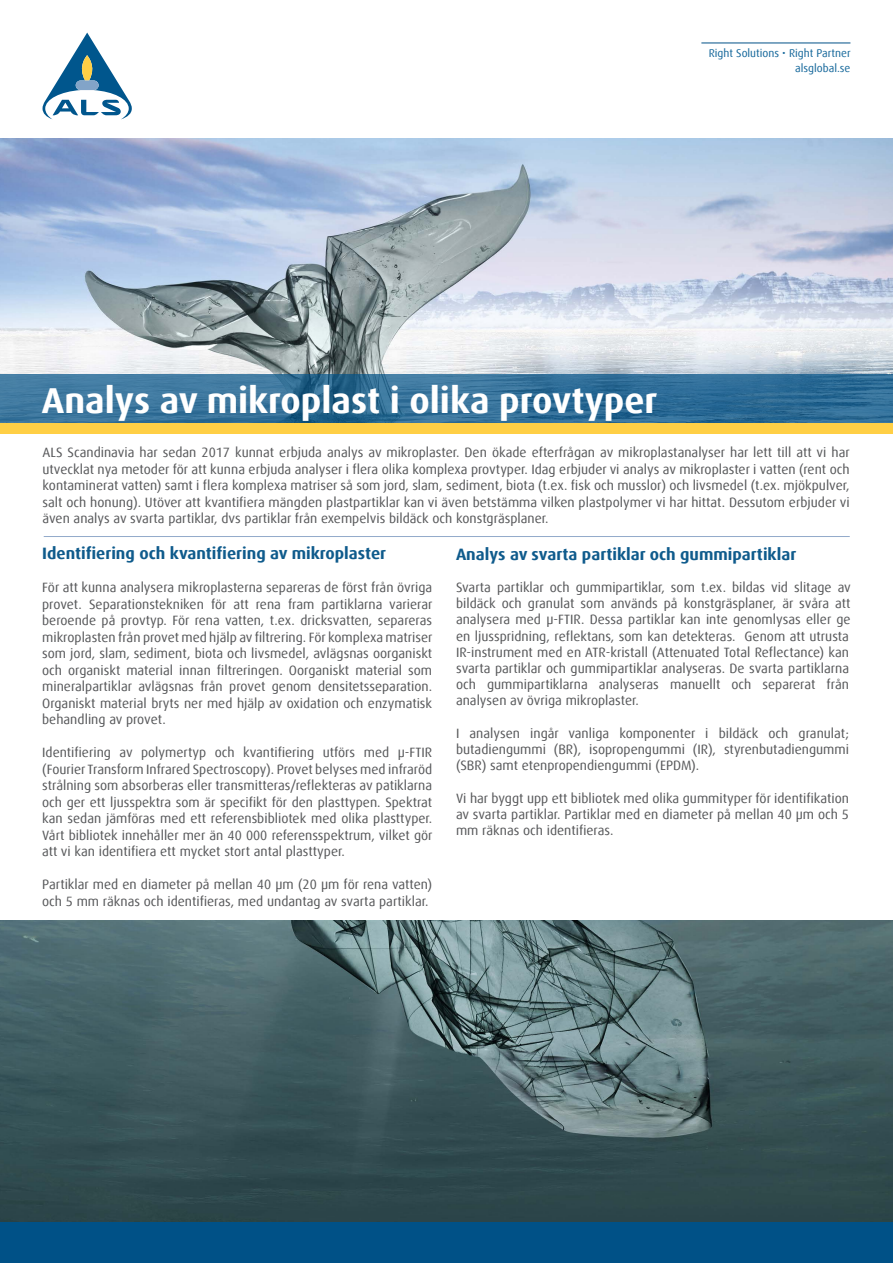
<style>
.page{position:relative;width:893px;height:1263px;background:#fff}
.page>*{position:absolute;margin:0;border:0;box-sizing:border-box;transform-origin:0 0}
.Nadpis{font:700 36px "Dax Offc Pro";color:#fff}
.t1{font:700 16.5px "Dax Offc Pro";color:#0f5b8c}
.Text_plain_9b{font:13.5px/16.2px "Dax Offc Pro";color:#57585a;text-align:justify}
.Text_plain{font:13.5px/16.5px "Dax Offc Pro";color:#57585a;text-align:justify}
.Text_plain-2{font:11.25px "Dax Offc Pro";color:#16689b}
</style>
<div class="page">
<img style="left:0;top:138px;width:893px;height:236px">
<svg style="left:43px;top:33px;width:89px;height:86px"></svg>
<hr style="left:701px;top:43px;width:149px;height:1px;background:#005187">
<svg style="left:0;top:374px;width:893px;height:49px;background:#337098"></svg>
<div style="left:0;top:423px;width:893px;height:11px;background:#ffcf45"></div>
<div style="left:0;top:1221px;width:893px;height:42px;background:#005187"></div>
<hr style="left:44px;top:536px;width:806px;height:1px;background:#92aaca">
<img style="left:0;top:921px;width:893px;height:300px">
<p class="Text_plain-2" style="left:709px;top:46px;width:143px">Right Solutions • Right Partner</p>
<p class="Text_plain-2" style="left:795px;top:61px;width:57px">alsglobal.se</p>
<p class="Nadpis" style="left:42px;top:377px;width:617px">Analys av mikroplast i olika provtyper</p>
<p class="Text_plain_9b" style="left:43px;top:444px;width:809px">ALS Scandinavia har sedan 2017 kunnat erbjuda analys av mikroplaster. Den ökade efterfrågan av mikroplastanalyser har lett till att vi har utvecklat nya metoder för att kunna erbjuda analyser i flera olika komplexa provtyper. Idag erbjuder vi analys av mikroplaster i vatten (rent och kontaminerat vatten) samt i flera komplexa matriser så som jord, slam, sediment, biota (t.ex. fisk och musslor) och livsmedel (t.ex. mjökpulver, salt och honung). Utöver att kvantifiera mängden plastpartiklar kan vi även betstämma vilken plastpolymer vi har hittat. Dessutom erbjuder vi även analys av svarta partiklar, dvs partiklar från exempelvis bildäck och konstgräsplaner.</p>
<p class="t1" style="left:456px;top:543px;width:342px">Analys av svarta partiklar och gummipartiklar</p>
<p class="Text_plain_9b" style="left:456px;top:579px;width:396px;text-align:left">Svarta partiklar och gummipartiklar, som t.ex. bildas vid slitage av bildäck och granulat som används på konstgräsplaner, är svåra att analysera med µ-FTIR. Dessa partiklar kan inte genomlysas eller ge en ljusspridning, reflektans, som kan detekteras. Genom att utrusta IR-instrument med en ATR-kristall (Attenuated Total Reflectance) kan svarta partiklar och gummipartiklar analyseras. De svarta partiklarna och gummipartiklarna analyseras manuellt och separerat från analysen av övriga mikroplaster.</p>
<p class="Text_plain_9b" style="left:456px;top:725px;width:395px">I analysen ingår vanliga komponenter i bildäck och granulat; butadiengummi (BR), isopropengummi (IR), styrenbutadiengummi (SBR) samt etenpropendiengummi (EPDM).</p>
<p class="Text_plain_9b" style="left:456px;top:790px;width:394px">Vi har byggt upp ett bibliotek med olika gummityper för identifikation av svarta partiklar. Partiklar med en diameter på mellan 40 µm och 5 mm räknas och identifieras.</p>
<p class="t1" style="left:42px;top:543px;width:345px">Identifiering och kvantifiering av mikroplaster</p>
<p class="Text_plain" style="left:42px;top:579px;width:392px">För att kunna analysera mikroplasterna separeras de först från övriga provet. Separationstekniken för att rena fram partiklarna varierar beroende på provtyp. För rena vatten, t.ex. dricksvatten, separeras mikroplasten från provet med hjälp av filtrering. För komplexa matriser som jord, slam, sediment, biota och livsmedel, avlägsnas oorganiskt och organiskt material innan filtreringen. Oorganiskt material som mineralpartiklar avlägsnas från provet genom densitetsseparation.<br>Organiskt material bryts ner med hjälp av oxidation och enzymatisk behandling av provet.</p>
<p class="Text_plain" style="left:42px;top:744px;width:392px">Identifiering av polymertyp och kvantifiering utförs med µ-FTIR (Fourier Transform Infrared Spectroscopy). Provet belyses med infraröd strålning som absorberas eller transmitteras/reflekteras av patiklarna och ger ett ljusspektra som är specifikt för den plasttypen. Spektrat kan sedan jämföras med ett referensbibliotek med olika plasttyper.<br>Vårt bibliotek innehåller mer än 40 000 referensspektrum, vilket gör att vi kan identifiera ett mycket stort antal plasttyper.</p>
<p class="Text_plain" style="left:42px;top:876px;width:392px">Partiklar med en diameter på mellan 40 µm (20 µm för rena vatten) och 5 mm räknas och identifieras, med undantag av svarta partiklar.</p>
</div>
